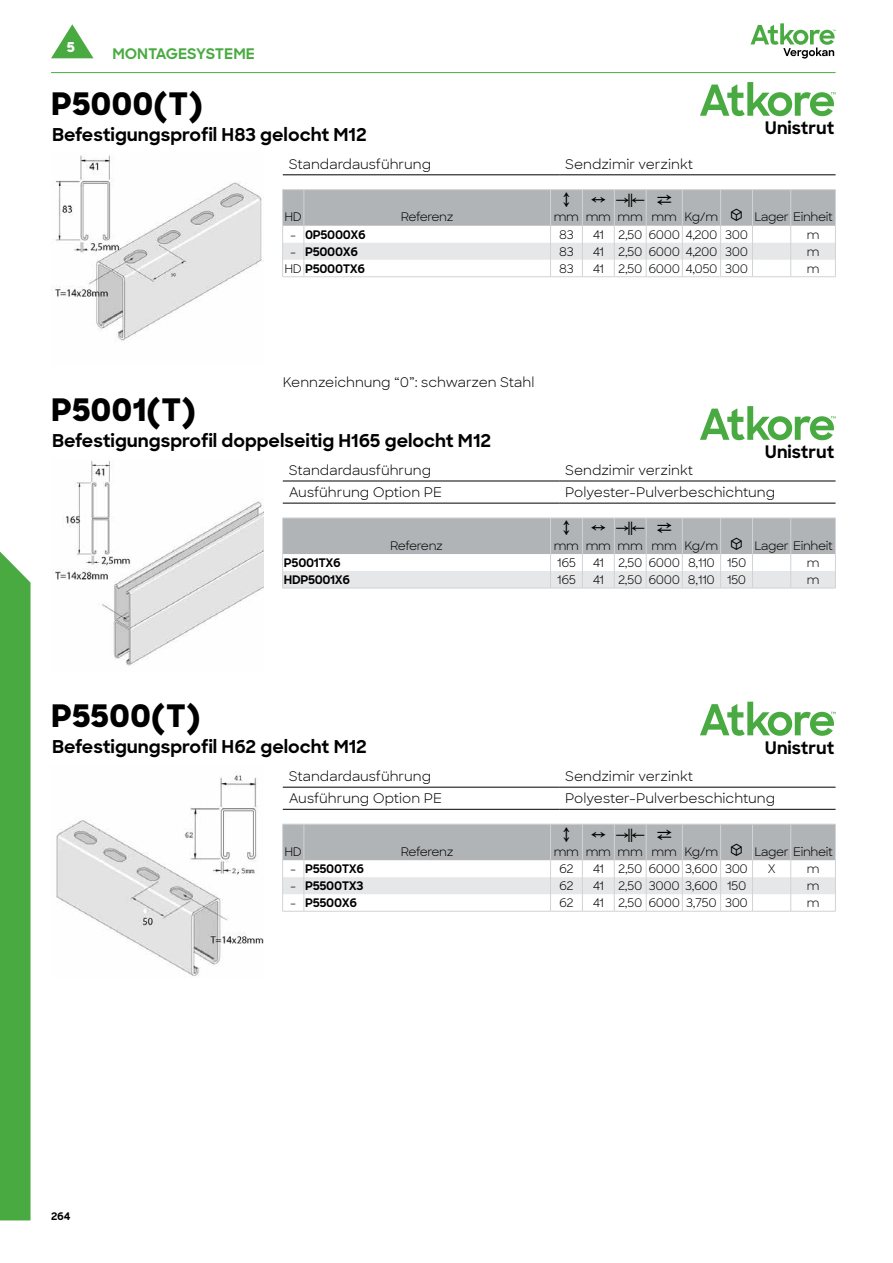
<style>
.page{position:relative;width:893px;height:1263px;background:#fff}
.page>*{position:absolute;margin:0;border:0;box-sizing:border-box;transform-origin:0 0}
.t1{font:800 31.5px "Sharp Sans";color:#000}
.t2{font:700 18px "Sharp Sans";color:#000}
.t3{font:700 17.25px "Sharp Sans";color:#000}
.t4{font:700 14.85px "Sharp Sans";color:#49aa42}
.t5{font:800 13.8px "Sharp Sans";color:#fff}
.t6{font:13.5px "Sharp Sans";color:#000}
.t7{font:12px "Sharp Sans";letter-spacing:-.03em;color:#000}
.t8{font:700 12px "Sharp Sans";letter-spacing:-.03em;color:#000}
.t9{font:700 10.65px "Sharp Sans";color:#000}
.s1{font-weight:400}
</style>
<div class="page">
<hr style="left:51px;top:72px;width:784px;height:1px;background:#49aa42">
<svg style="left:750px;top:23px;width:86px;height:36px"></svg>
<div style="left:0;top:551px;width:31px;height:669px;background:#49aa42"></div>
<svg style="left:51px;top:24px;width:43px;height:34px"></svg>
<img style="left:51px;top:155px;width:212px;height:188px">
<hr style="left:283px;top:175px;width:276px;height:1px;background:#000">
<hr style="left:559px;top:175px;width:277px;height:1px;background:#000">
<img style="left:53px;top:460px;width:211px;height:206px">
<hr style="left:283px;top:481px;width:276px;height:1px;background:#000">
<hr style="left:559px;top:481px;width:277px;height:1px;background:#000">
<hr style="left:283px;top:503px;width:276px;height:1px;background:#000">
<hr style="left:559px;top:503px;width:277px;height:1px;background:#000">
<hr style="left:282px;top:588px;width:268px;height:1px;background:#d1d3d4">
<hr style="left:550px;top:588px;width:32px;height:1px;background:#d1d3d4">
<hr style="left:582px;top:588px;width:32px;height:1px;background:#d1d3d4">
<hr style="left:614px;top:588px;width:32px;height:1px;background:#d1d3d4">
<hr style="left:646px;top:588px;width:36px;height:1px;background:#d1d3d4">
<hr style="left:682px;top:588px;width:39px;height:1px;background:#d1d3d4">
<hr style="left:721px;top:588px;width:31px;height:1px;background:#d1d3d4">
<hr style="left:752px;top:588px;width:39px;height:1px;background:#d1d3d4">
<hr style="left:791px;top:588px;width:45px;height:1px;background:#d1d3d4">
<img style="left:56px;top:775px;width:208px;height:201px">
<hr style="left:283px;top:787px;width:276px;height:1px;background:#000">
<hr style="left:559px;top:787px;width:277px;height:1px;background:#000">
<hr style="left:283px;top:809px;width:276px;height:1px;background:#000">
<hr style="left:559px;top:809px;width:277px;height:1px;background:#000">
<svg style="left:700px;top:702px;width:136px;height:34px"></svg>
<svg style="left:700px;top:406px;width:136px;height:34px"></svg>
<svg style="left:700px;top:82px;width:136px;height:34px"></svg>
<svg style="left:282px;top:189px;width:554px;height:88px"></svg>
<svg style="left:282px;top:518px;width:554px;height:70px"></svg>
<svg style="left:282px;top:824px;width:554px;height:88px"></svg>
<p class="t5" style="left:67px;top:37px;width:10px">5</p>
<h1 class="t1" style="left:51px;top:80px;width:153px">P5000(T)</h1>
<h2 class="t2" style="left:52px;top:121px;width:316px">Befestigungsprofil H83 gelocht M12</h2>
<p class="t6" style="left:289px;top:154px;width:144px">Standardausführung</p>
<p class="t6" style="left:565px;top:154px;width:130px">Sendzimir verzinkt</p>
<p class="t4" style="left:112px;top:42px;width:144px">MONTAGESYSTEME</p>
<h3 class="t3" style="left:765px;top:115px;width:71px">Unistrut</h3>
<p class="t7" style="left:284px;top:208px;width:19px">HD</p>
<p class="t7" style="left:401px;top:208px;width:54px">Referenz</p>
<p class="t7" style="left:554px;top:208px;width:281px">mm mm mm mm Kg/m ◆ Lager Einheit</p>
<p class="t8" style="left:290px;top:225px;width:77px"><span class="s1">-</span> 0P5000X6</p>
<p class="t7" style="left:559px;top:225px;width:16px">83</p>
<p class="t7" style="left:593px;top:225px;width:157px">41 2,50 6000 4,200 300</p>
<p class="t7" style="left:807px;top:225px;width:14px">m</p>
<p class="t8" style="left:290px;top:242px;width:69px"><span class="s1">-</span> P5000X6</p>
<p class="t7" style="left:559px;top:242px;width:16px">83</p>
<p class="t7" style="left:593px;top:242px;width:157px">41 2,50 6000 4,200 300</p>
<p class="t7" style="left:807px;top:242px;width:14px">m</p>
<p class="t8" style="left:284px;top:259px;width:82px"><span class="s1">HD</span> P5000TX6</p>
<p class="t7" style="left:559px;top:259px;width:16px">83</p>
<p class="t7" style="left:593px;top:259px;width:157px">41 2,50 6000 4,050 300</p>
<p class="t7" style="left:807px;top:259px;width:14px">m</p>
<p class="t6" style="left:283px;top:372px;width:253px">Kennzeichnung “0”: schwarzen Stahl</p>
<h1 class="t1" style="left:51px;top:386px;width:146px">P5001(T)</h1>
<h2 class="t2" style="left:52px;top:427px;width:441px">Befestigungsprofil doppelseitig H165 gelocht M12</h2>
<p class="t6" style="left:289px;top:460px;width:144px">Standardausführung</p>
<p class="t6" style="left:565px;top:460px;width:130px">Sendzimir verzinkt</p>
<p class="t6" style="left:289px;top:482px;width:155px">Ausführung Option PE</p>
<p class="t6" style="left:565px;top:482px;width:212px">Polyester-Pulverbeschichtung</p>
<h3 class="t3" style="left:765px;top:439px;width:71px">Unistrut</h3>
<p class="t7" style="left:390px;top:536px;width:54px">Referenz</p>
<p class="t7" style="left:554px;top:536px;width:281px">mm mm mm mm Kg/m ◆ Lager Einheit</p>
<p class="t8" style="left:284px;top:554px;width:58px">P5001TX6</p>
<p class="t7" style="left:557px;top:554px;width:21px">165</p>
<p class="t7" style="left:593px;top:554px;width:155px">41 2,50 6000 8,110 150</p>
<p class="t7" style="left:807px;top:554px;width:14px">m</p>
<p class="t8" style="left:284px;top:571px;width:68px">HDP5001X6</p>
<p class="t7" style="left:557px;top:571px;width:21px">165</p>
<p class="t7" style="left:593px;top:571px;width:155px">41 2,50 6000 8,110 150</p>
<p class="t7" style="left:807px;top:571px;width:14px">m</p>
<h1 class="t1" style="left:51px;top:692px;width:151px">P5500(T)</h1>
<h2 class="t2" style="left:52px;top:733px;width:316px">Befestigungsprofil H62 gelocht M12</h2>
<p class="t6" style="left:289px;top:766px;width:144px">Standardausführung</p>
<p class="t6" style="left:565px;top:766px;width:130px">Sendzimir verzinkt</p>
<p class="t6" style="left:289px;top:788px;width:155px">Ausführung Option PE</p>
<p class="t6" style="left:565px;top:788px;width:212px">Polyester-Pulverbeschichtung</p>
<h3 class="t3" style="left:765px;top:735px;width:71px">Unistrut</h3>
<p class="t9" style="left:51px;top:1209px;width:21px">264</p>
<p class="t7" style="left:284px;top:843px;width:19px">HD</p>
<p class="t7" style="left:401px;top:843px;width:54px">Referenz</p>
<p class="t7" style="left:554px;top:843px;width:281px">mm mm mm mm Kg/m ◆ Lager Einheit</p>
<p class="t8" style="left:290px;top:860px;width:75px"><span class="s1">-</span> P5500TX6</p>
<p class="t7" style="left:559px;top:860px;width:16px">62</p>
<p class="t7" style="left:593px;top:860px;width:157px">41 2,50 6000 3,600 300</p>
<p class="t7" style="left:768px;top:860px;width:9px">X</p>
<p class="t7" style="left:807px;top:860px;width:14px">m</p>
<p class="t8" style="left:290px;top:877px;width:75px"><span class="s1">-</span> P5500TX3</p>
<p class="t7" style="left:559px;top:877px;width:16px">62</p>
<p class="t7" style="left:593px;top:877px;width:155px">41 2,50 3000 3,600 150</p>
<p class="t7" style="left:807px;top:877px;width:14px">m</p>
<p class="t8" style="left:290px;top:894px;width:68px"><span class="s1">-</span> P5500X6</p>
<p class="t7" style="left:559px;top:894px;width:16px">62</p>
<p class="t7" style="left:593px;top:894px;width:157px">41 2,50 6000 3,750 300</p>
<p class="t7" style="left:807px;top:894px;width:14px">m</p>
</div>
